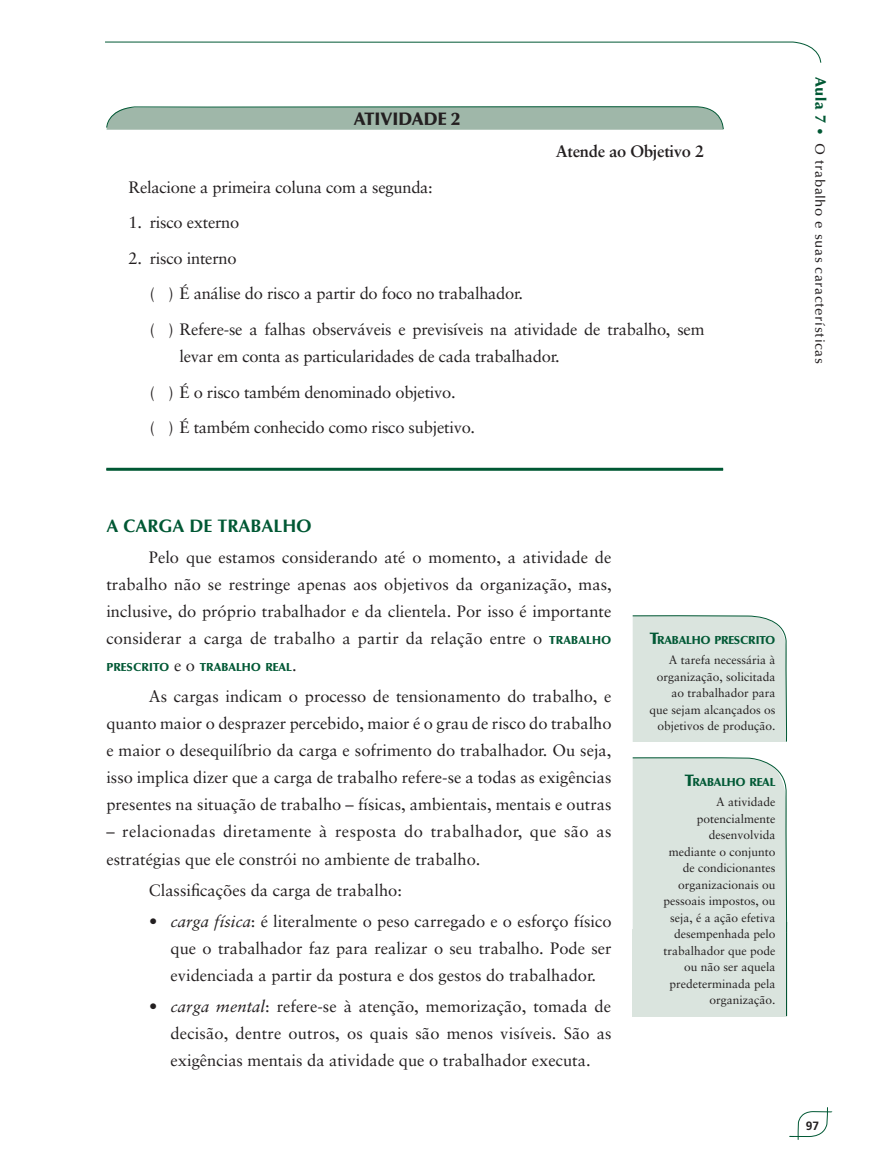
<style>
.page{position:relative;width:872px;height:1170px;background:#fff}
.page>*{position:absolute;margin:0;border:0;box-sizing:border-box;transform-origin:0 0}
.t1{font:700 18px "Optima";color:#005834}
.t2{font:900 18px "Optima";color:#231f20}
.t3{font:16.5px/27px "Sabon";color:#231f20;text-align:justify}
.t4{font:16.5px/27px "Sabon";letter-spacing:.025em;color:#231f20}
.t5{font:700 16.5px "Sabon";letter-spacing:-.015em;color:#231f20}
.t6{font:500 13.5px "Optima";letter-spacing:.05em;color:#231f20}
.t7{font:12px/16.5px "Sabon";color:#231f20;text-align:right}
.t8{font:700 12px "Frutiger";color:#231f20}
.t9{font:900 11.55px "Optima";letter-spacing:-.02em;color:#005834}
.t10{font:900 11.55px "Optima";color:#005834}
.s1{font-weight:900;font-size:15px;color:#005834}
.s2{color:#005834}
.s3{font-family:"Optima";font-weight:900;font-size:11.55px;color:#005834}
.s4{font-family:"Sabon";font-weight:400;font-size:16.5px;color:#231f20}
.s5{font-style:italic}
.s6{font-size:16.5px}
</style>
<div class="page">
<svg style="left:105px;top:41px;width:716px;height:22px"></svg>
<svg style="left:789px;top:1107px;width:43px;height:33px"></svg>
<svg style="left:106px;top:106px;width:618px;height:24px;background:#9cb6a8"></svg>
<hr style="left:106px;top:467px;width:617px;height:3px;background:#005834">
<div style="left:632px;top:615px;width:155px;height:127px;background:#dae4de"></div>
<div style="left:632px;top:928px;width:155px;height:87px;background:#dae4de"></div>
<hr style="left:786px;top:922px;width:1px;height:93px;background:#005834">
<div style="left:632px;top:757px;width:155px;height:176px;background:#dae4de"></div>
<p class="t2" style="left:354px;top:108px;width:108px">ATIVIDADE 2</p>
<p class="t5" style="left:556px;top:141px;width:150px">Atende ao Objetivo 2</p>
<p class="t3" style="left:128px;top:173px;width:306px">Relacione a primeira coluna com a segunda:</p>
<p class="t3" style="left:128px;top:209px;width:112px">1. risco externo</p>
<p class="t3" style="left:150px;top:240px;width:556px;line-height:35.5px;text-align:left;text-indent:-21px">2. risco interno<br>( ) É análise do risco a partir do foco no trabalhador.<br>( ) Refere-se a falhas observáveis e previsíveis na atividade de trabalho, sem</p>
<p class="t3" style="left:150px;top:338px;width:411px;line-height:35.5px;text-align:left;text-indent:30px">levar em conta as particularidades de cada trabalhador. ( ) É o risco também denominado objetivo.<br>( ) É também conhecido como risco subjetivo.</p>
<p class="t6" style="left:827px;top:77px;width:288px;rotate:90deg"><span class="s1">Aula 7</span> <span class="s2">•</span> O trabalho e suas características</p>
<p class="t1" style="left:106px;top:514px;width:207px">A CARGA DE TRABALHO</p>
<p class="t3" style="left:106px;top:543px;width:507px;text-indent:43px">Pelo que estamos considerando até o momento, a atividade de trabalho não se restringe apenas aos objetivos da organização, mas, inclusive, do próprio trabalhador e da clientela. Por isso é importante considerar a carga de trabalho a partir da relação entre o <span class="s3">TRABALHO</span></p>
<p class="t10" style="left:106px;top:660px;width:192px">PRESCRITO <span class="s4">e o</span> TRABALHO REAL<span class="s4">.</span></p>
<p class="t3" style="left:106px;top:683px;width:507px;text-indent:43px">As cargas indicam o processo de tensionamento do trabalho, e quanto maior o desprazer percebido, maior é o grau de risco do trabalho e maior o desequilíbrio da carga e sofrimento do trabalhador. Ou seja, isso implica dizer que a carga de trabalho refere-se a todas as exigências presentes na situação de trabalho – físicas, ambientais, mentais e outras</p>
<p class="t4" style="left:106px;top:818px;width:506px">– relacionadas diretamente à resposta do trabalhador, que são as estratégias que ele constrói no ambiente de trabalho.</p>
<p class="t3" style="left:149px;top:876px;width:255px">Classificações da carga de trabalho:</p>
<p class="t3" style="left:171px;top:907px;width:442px;text-indent:-21px">• <span class="s5">carga física</span>: é literalmente o peso carregado e o esforço físico que o trabalhador faz para realizar o seu trabalho. Pode ser evidenciada a partir da postura e dos gestos do trabalhador.</p>
<p class="t3" style="left:171px;top:992px;width:442px;text-indent:-21px">• <span class="s5">carga mental</span>: refere-se à atenção, memorização, tomada de decisão, dentre outros, os quais são menos visíveis. São as exigências mentais da atividade que o trabalhador executa.</p>
<p class="t9" style="left:649px;top:632px;width:127px"><span class="s6">T</span>RABALHO PRESCRITO</p>
<p class="t7" style="left:649px;top:651px;width:128px">A tarefa necessária à organização, solicitada ao trabalhador para<br>que sejam alcançados os objetivos de produção.</p>
<p class="t9" style="left:685px;top:774px;width:92px"><span class="s6">T</span>RABALHO REAL</p>
<p class="t7" style="left:663px;top:793px;width:114px">A atividade potencialmente desenvolvida mediante o conjunto de condicionantes organizacionais ou pessoais impostos, ou seja, é a ação efetiva desempenhada pelo trabalhador que pode ou não ser aquela predeterminada pela organização.</p>
<p class="t8" style="left:806px;top:1118px;width:15px">97</p>
</div>
